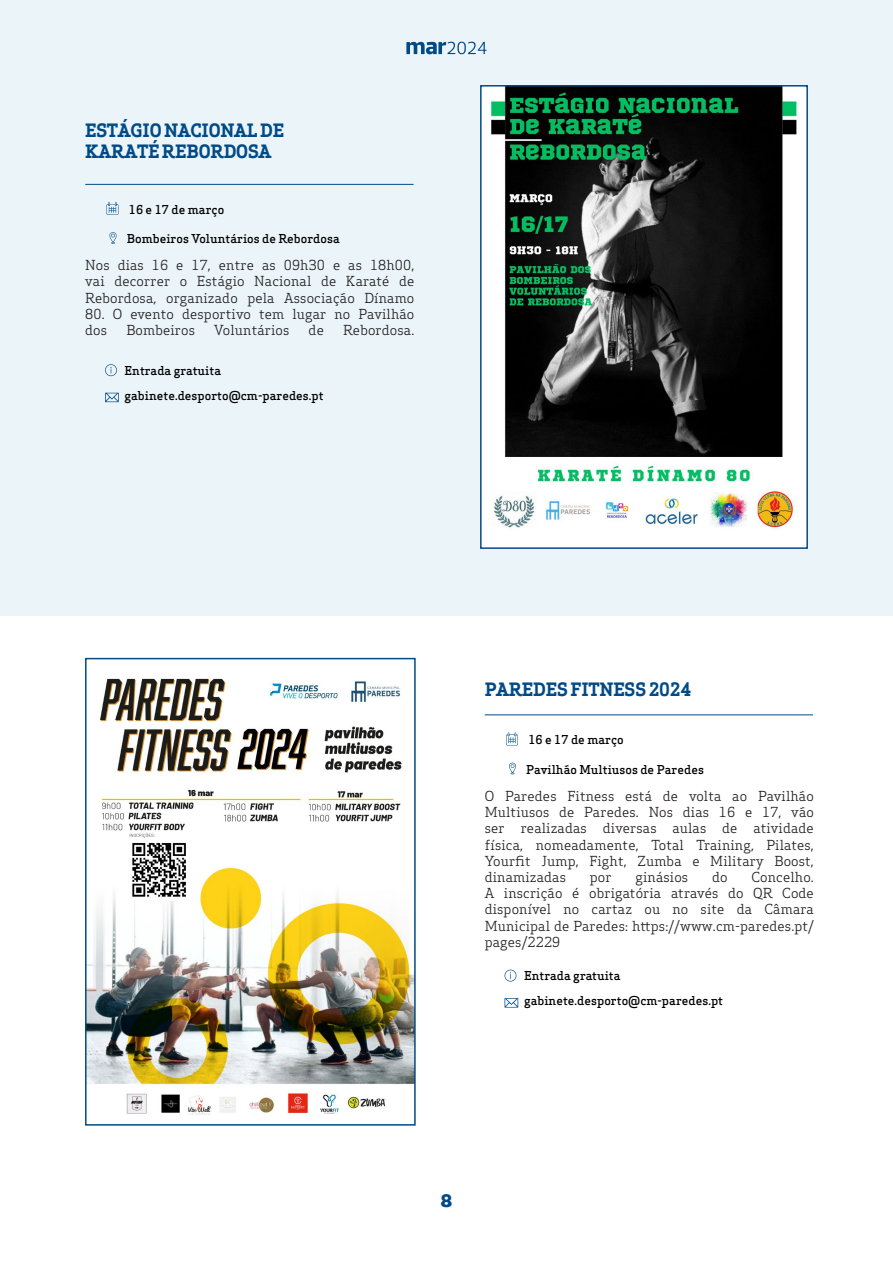
<style>
.page{position:relative;width:893px;height:1263px;background:#fff}
.page>*{position:absolute;margin:0;border:0;box-sizing:border-box;transform-origin:0 0}
.t1{font:700 18px "Apex Serif";letter-spacing:-.01em;color:#014a86}
.t2{font:900 18px "Archivo";color:#014a86}
.t3{font:13.5px/16.2px "Apex Serif";letter-spacing:.01em;color:#231f20;text-align:justify}
.t4{font:500 12px "Apex Serif";color:#000}
</style>
<div class="page">
<div style="left:0;top:0;width:893px;height:615px;background:#ebf5f9"></div>
<svg style="left:406px;top:42px;width:81px;height:12px"></svg>
<hr style="left:485px;top:714px;width:328px;height:1px;background:#014a86">
<svg style="left:506px;top:732px;width:12px;height:13px"></svg>
<svg style="left:509px;top:763px;width:7px;height:11px"></svg>
<img style="left:88px;top:676px;width:325px;height:439px">
<div style="left:85px;top:658px;width:331px;height:467px;border:2px solid #014a86"></div>
<svg style="left:505px;top:969px;width:11px;height:12px"></svg>
<svg style="left:505px;top:998px;width:13px;height:9px"></svg>
<img style="left:483px;top:88px;width:322px;height:458px">
<div style="left:480px;top:85px;width:328px;height:464px;border:2px solid #014a86"></div>
<hr style="left:85px;top:184px;width:329px;height:1px;background:#014a86">
<svg style="left:107px;top:202px;width:11px;height:13px"></svg>
<svg style="left:109px;top:232px;width:8px;height:12px"></svg>
<svg style="left:105px;top:364px;width:12px;height:12px"></svg>
<svg style="left:105px;top:393px;width:14px;height:9px"></svg>
<p class="t1" style="left:85px;top:119px;width:200px">ESTÁGIO NACIONAL DE</p>
<p class="t1" style="left:85px;top:140px;width:188px">KARATÉ REBORDOSA</p>
<p class="t4" style="left:129px;top:202px;width:97px">16 e 17 de março</p>
<p class="t4" style="left:127px;top:231px;width:215px">Bombeiros Voluntários de Rebordosa</p>
<p class="t3" style="left:85px;top:257px;width:331px">Nos dias 16 e 17, entre as 09h30 e as 18h00, vai decorrer o Estágio Nacional de Karaté de Rebordosa, organizado pela Associação Dínamo</p>
<p class="t3" style="left:85px;top:306px;width:331px">80. O evento desportivo tem lugar no Pavilhão dos</p>
<p class="t3" style="left:126px;top:322px;width:70px">Bombeiros</p>
<p class="t3" style="left:214px;top:322px;width:77px">Voluntários</p>
<p class="t3" style="left:309px;top:322px;width:17px">de</p>
<p class="t3" style="left:343px;top:322px;width:73px">Rebordosa.</p>
<p class="t4" style="left:125px;top:362px;width:98px">Entrada gratuita</p>
<p class="t4" style="left:125px;top:388px;width:201px">gabinete.desporto@cm-paredes.pt</p>
<p class="t1" style="left:485px;top:678px;width:208px">PAREDES FITNESS 2024</p>
<p class="t4" style="left:528px;top:732px;width:97px">16 e 17 de março</p>
<p class="t4" style="left:526px;top:762px;width:179px">Pavilhão Multiusos de Paredes</p>
<p class="t3" style="left:485px;top:788px;width:331px">O Paredes Fitness está de volta ao Pavilhão Multiusos de Paredes. Nos dias 16 e 17, vão ser realizadas diversas aulas de atividade física, nomeadamente, Total Training, Pilates, Yourfit Jump, Fight, Zumba e Military Boost, dinamizadas</p>
<p class="t3" style="left:485px;top:869px;width:331px;text-indent:267px">Concelho.<br>A inscrição é obrigatória através do QR Code disponível no cartaz ou no site da Câmara Municipal de Paredes: https://www.cm-paredes.pt/ pages/2229</p>
<p class="t4" style="left:524px;top:968px;width:98px">Entrada gratuita</p>
<p class="t4" style="left:524px;top:993px;width:201px">gabinete.desporto@cm-paredes.pt</p>
<p class="t3" style="left:590px;top:869px;width:23px">por</p>
<p class="t3" style="left:635px;top:869px;width:54px">ginásios</p>
<p class="t3" style="left:712px;top:869px;width:17px">do</p>
<p class="t2" style="left:440px;top:1189px;width:14px">8</p>
</div>
